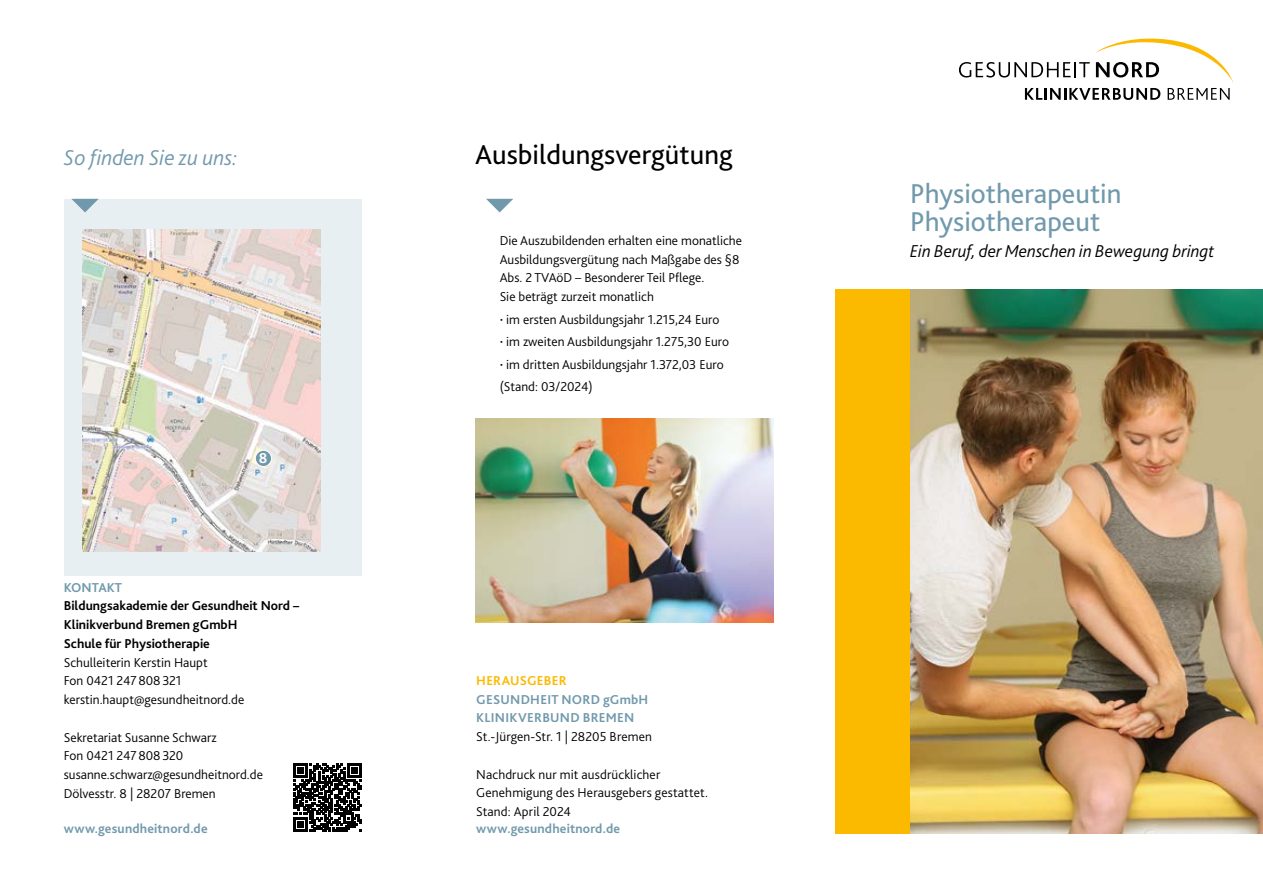
<style>
.page{position:relative;width:1263px;height:893px;background:#fff}
.page>*{position:absolute;margin:0;border:0;box-sizing:border-box;transform-origin:0 0}
.t1{font:28.5px/28.2px "Bliss 2";color:#7199ac}
.t2{font:28.5px "Bliss 2";color:#000}
.t3{font:italic 300 22.5px "Bliss 2";color:#7199ac}
.t4{font:italic 300 18px "Bliss 2";color:#000}
.t5{font:700 15px "Bliss 2";color:#fff}
.t6{font:300 13.5px/18.8px "Bliss 2";color:#000}
.t7{font:700 13.5px/18.8px "Bliss 2";letter-spacing:.015em;color:#7199ac}
.t8{font:700 13.5px/18.8px "Bliss 2";color:#000}
.t9{font:700 13.5px "Bliss 2";letter-spacing:.015em;color:#fbba00}
.s1{font-family:"DIN Pro";font-weight:500;font-stretch:condensed}
</style>
<div class="page">
<div style="left:836px;top:289px;width:74px;height:544px;background:#fbba00"></div>
<img style="left:910px;top:289px;width:353px;height:544px">
<svg style="left:959px;top:38px;width:274px;height:62px"></svg>
<div style="left:64px;top:199px;width:297px;height:376px;background:#e8eff3"></div>
<svg style="left:71px;top:199px;width:28px;height:13px"></svg>
<svg style="left:293px;top:763px;width:69px;height:68px"></svg>
<svg style="left:486px;top:199px;width:27px;height:13px"></svg>
<img style="left:83px;top:230px;width:237px;height:322px">
<div style="left:255px;top:450px;width:17px;height:16px;background:#7199ac;border-radius:50%"></div>
<div style="left:255px;top:450px;width:17px;height:17px;border:1px solid #fff;border-radius:50%"></div>
<img style="left:475px;top:418px;width:299px;height:204px">
<h2 class="t3" style="left:64px;top:143px;width:175px">So finden Sie zu uns:</h2>
<p class="t5" style="left:259px;top:449px;width:10px">8</p>
<p class="t7" style="left:64px;top:577px;width:60px">KONTAKT</p>
<p class="t8" style="left:64px;top:596px;width:237px">Bildungsakademie der Gesundheit Nord –<br>Klinikverbund Bremen gGmbH<br>Schule für Physiotherapie</p>
<p class="t6" style="left:64px;top:652px;width:182px">Schulleiterin Kerstin Haupt<br>Fon 0421 247808321 kerstin.haupt@gesundheitnord.de</p>
<p class="t6" style="left:64px;top:727px;width:201px">Sekretariat Susanne Schwarz<br>Fon 0421 247808320 susanne.schwarz@gesundheitnord.de<br>Dölvesstr. 8 | 28207 Bremen</p>
<p class="t7" style="left:64px;top:819px;width:145px">www.gesundheitnord.de</p>
<h1 class="t2" style="left:475px;top:137px;width:259px">Ausbildungsvergütung</h1>
<p class="t6" style="left:500px;top:231px;width:244px">Die Auszubildenden erhalten eine monatliche Ausbildungsvergütung nach Maßgabe des §8<br>Abs. 2 TVAöD – Besonderer Teil Pflege.<br>Sie beträgt zurzeit monatlich</p>
<p class="t6" style="left:500px;top:308px;width:231px;line-height:22.5px"><span class="s1">·</span> im ersten Ausbildungsjahr 1.215,24 Euro<br><span class="s1">·</span> im zweiten Ausbildungsjahr 1.275,30 Euro <span class="s1">·</span> im dritten Ausbildungsjahr 1.372,03 Euro (Stand: 03/2024)</p>
<p class="t9" style="left:476px;top:672px;width:92px">HERAUSGEBER</p>
<p class="t7" style="left:476px;top:689px;width:174px">GESUNDHEIT NORD gGmbH<br>KLINIKVERBUND BREMEN</p>
<p class="t6" style="left:476px;top:727px;width:177px">St.-Jürgen-Str. 1 | 28205 Bremen</p>
<p class="t6" style="left:476px;top:764px;width:233px">Nachdruck nur mit ausdrücklicher<br>Genehmigung des Herausgebers gestattet.<br>Stand: April 2024</p>
<p class="t7" style="left:476px;top:818px;width:145px">www.gesundheitnord.de</p>
<h1 class="t1" style="left:910px;top:179px;width:213px">Physiotherapeutin<br>Physiotherapeut</h1>
<h3 class="t4" style="left:910px;top:239px;width:306px">Ein Beruf, der Menschen in Bewegung bringt</h3>
</div>
